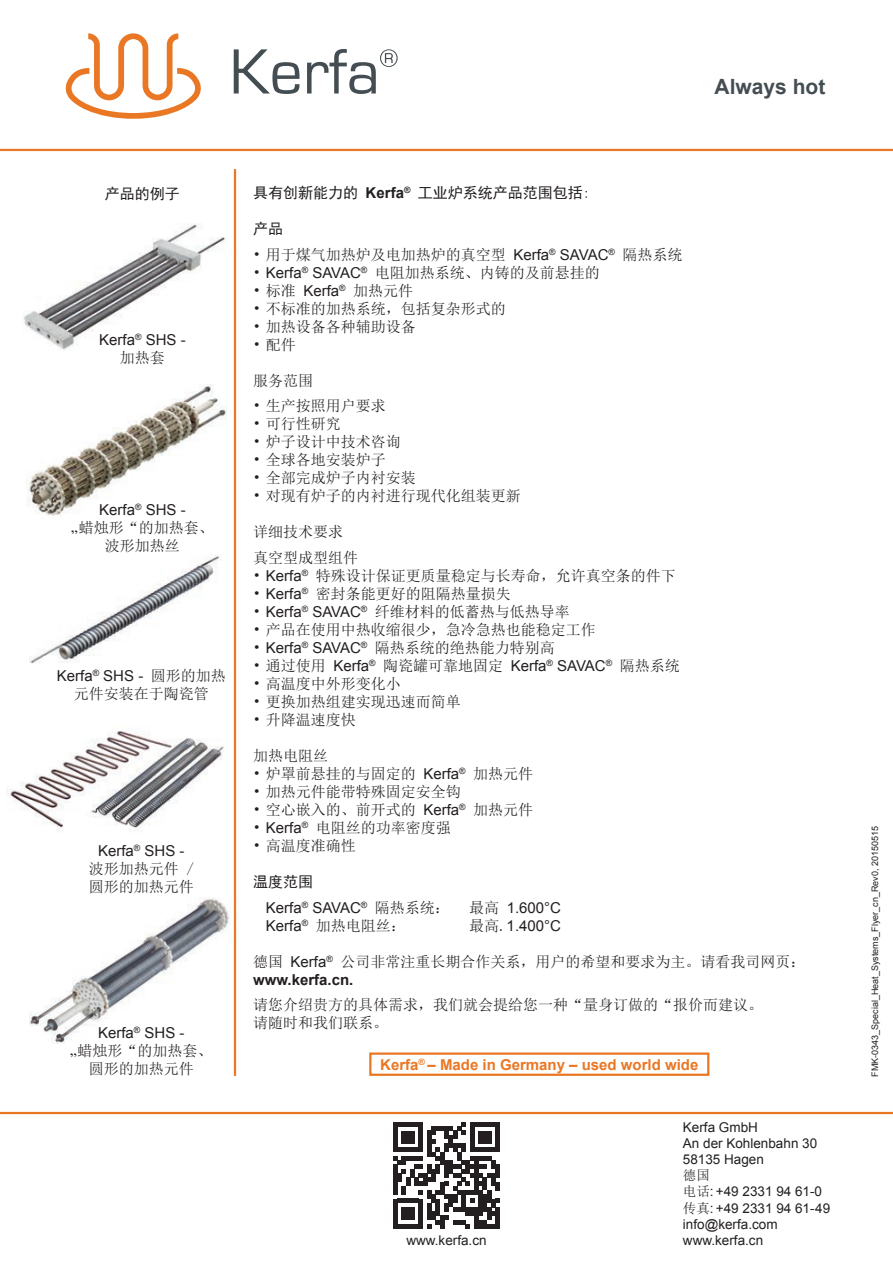
<style>
.page{position:relative;width:893px;height:1263px;background:#fff}
.page>*{position:absolute;margin:0;border:0;box-sizing:border-box;transform-origin:0 0}
.t1{font:700 21px "Arial";color:#444e52}
.t2{font:15px/18px "Sim Sun";color:#231f20}
.t3{font:15px "Arial";color:#231f20}
.t4{font:15px "Sim Hei";color:#231f20}
.t5{font:700 15px "Arial";color:#ea7724}
.t6{font:700 15px "Arial";color:#231f20}
.t7{font:13.5px/16.2px "Arial";color:#231f20}
.t8{font:13.5px "Sim Sun";color:#231f20}
.t9{font:9px "Arial";color:#231f20}
.s1{font-family:"Sim Sun"}
.s2{font-family:"Arial";font-weight:700}
.s3{font-family:"Arial"}
</style>
<div class="page">
<hr style="left:234px;top:169px;width:2px;height:907px;background:#ea7724">
<hr style="left:0;top:149px;width:893px;height:2px;background:#ea7724">
<hr style="left:0;top:1112px;width:893px;height:2px;background:#ea7724">
<svg style="left:234px;top:49px;width:65px;height:45px"></svg>
<svg style="left:307px;top:49px;width:91px;height:45px"></svg>
<svg style="left:65px;top:33px;width:136px;height:86px"></svg>
<img style="left:27px;top:384px;width:199px;height:132px">
<img style="left:30px;top:555px;width:190px;height:108px">
<img style="left:30px;top:897px;width:199px;height:147px">
<div style="left:369px;top:1052px;width:340px;height:24px;border:2px solid #ea7724"></div>
<img style="left:22px;top:224px;width:204px;height:126px">
<img style="left:6px;top:731px;width:218px;height:100px">
<svg style="left:393px;top:1122px;width:107px;height:106px"></svg>
<div style="left:495px;top:1207px;width:5px;height:13px;background:#231f20"></div>
<div style="left:495px;top:1220px;width:5px;height:8px;background:#231f20"></div>
<h1 class="t1" style="left:714px;top:72px;width:112px">Always hot</h1>
<p class="t4" style="left:105px;top:186px;width:76px">产品的例子</p>
<p class="t3" style="left:99px;top:330px;width:88px">Kerfa<sup>®</sup> SHS -</p>
<p class="t2" style="left:120px;top:348px;width:46px">加热套</p>
<p class="t3" style="left:99px;top:500px;width:88px">Kerfa<sup>®</sup> SHS -</p>
<p class="t2" style="left:71px;top:519px;width:144px;text-align:center">„蜡烛形“的加热套、波形加热丝</p>
<p class="t3" style="left:57px;top:666px;width:170px">Kerfa<sup>®</sup> SHS - <span class="s1">圆形的加热</span></p>
<p class="t2" style="left:74px;top:684px;width:136px">元件安装在于陶瓷管</p>
<p class="t3" style="left:98px;top:841px;width:88px">Kerfa<sup>®</sup> SHS -</p>
<p class="t2" style="left:89px;top:859px;width:106px">波形加热元件 /圆形的加热元件</p>
<p class="t3" style="left:98px;top:1023px;width:88px">Kerfa<sup>®</sup> SHS -</p>
<p class="t2" style="left:70px;top:1041px;width:144px;text-align:center">„蜡烛形“的加热套、圆形的加热元件</p>
<p class="t4" style="left:253px;top:185px;width:339px">具有创新能力的 <span class="s2">Kerfa</span><sup>®</sup> 工业炉系统产品范围包括:</p>
<p class="t4" style="left:253px;top:221px;width:31px">产品</p>
<p class="t2" style="left:253px;top:245px;width:431px">• 用于煤气加热炉及电加热炉的真空型 <span class="s3">Kerfa</span><sup>®</sup> <span class="s3">SAVAC</span><sup>®</sup> 隔热系统</p>
<p class="t2" style="left:253px;top:263px;width:348px">• <span class="s3">Kerfa</span><sup>®</sup> <span class="s3">SAVAC</span><sup>®</sup> 电阻加热系统、内铸的及前悬挂的</p>
<p class="t2" style="left:253px;top:281px;width:162px">• 标准 <span class="s3">Kerfa</span><sup>®</sup> 加热元件</p>
<p class="t2" style="left:253px;top:299px;width:254px">• 不标准的加热系统，包括复杂形式的</p>
<p class="t2" style="left:253px;top:317px;width:164px">• 加热设备各种辅助设备</p>
<p class="t2" style="left:253px;top:335px;width:44px">• 配件</p>
<p class="t2" style="left:253px;top:371px;width:61px">服务范围</p>
<p class="t2" style="left:253px;top:397px;width:134px">• 生产按照用户要求</p>
<p class="t2" style="left:253px;top:415px;width:89px">• 可行性研究</p>
<p class="t2" style="left:253px;top:433px;width:149px">• 炉子设计中技术咨询</p>
<p class="t2" style="left:253px;top:451px;width:134px">• 全球各地安装炉子</p>
<p class="t2" style="left:253px;top:469px;width:164px">• 全部完成炉子内衬安装</p>
<p class="t2" style="left:253px;top:487px;width:269px">• 对现有炉子的内衬进行现代化组装更新</p>
<p class="t2" style="left:253px;top:519px;width:106px;line-height:25.7px">详细技术要求真空型成型组件</p>
<p class="t2" style="left:253px;top:567px;width:424px">• <span class="s3">Kerfa</span><sup>®</sup> 特殊设计保证更质量稳定与长寿命，允许真空条的件下</p>
<p class="t2" style="left:253px;top:585px;width:259px">• <span class="s3">Kerfa</span><sup>®</sup> 密封条能更好的阻隔热量损失</p>
<p class="t2" style="left:253px;top:603px;width:318px">• <span class="s3">Kerfa</span><sup>®</sup> <span class="s3">SAVAC</span><sup>®</sup> 纤维材料的低蓄热与低热导率</p>
<p class="t2" style="left:253px;top:621px;width:344px">• 产品在使用中热收缩很少，急冷急热也能稳定工作</p>
<p class="t2" style="left:253px;top:639px;width:303px">• <span class="s3">Kerfa</span><sup>®</sup> <span class="s3">SAVAC</span><sup>®</sup> 隔热系统的绝热能力特别高</p>
<p class="t2" style="left:253px;top:657px;width:428px">• 通过使用 <span class="s3">Kerfa</span><sup>®</sup> 陶瓷罐可靠地固定 <span class="s3">Kerfa</span><sup>®</sup> <span class="s3">SAVAC</span><sup>®</sup> 隔热系统</p>
<p class="t2" style="left:253px;top:675px;width:149px">• 高温度中外形变化小</p>
<p class="t2" style="left:253px;top:693px;width:209px">• 更换加热组建实现迅速而简单</p>
<p class="t2" style="left:253px;top:711px;width:104px">• 升降温速度快</p>
<p class="t2" style="left:253px;top:747px;width:76px">加热电阻丝</p>
<p class="t2" style="left:253px;top:765px;width:282px">• 炉罩前悬挂的与固定的 <span class="s3">Kerfa</span><sup>®</sup> 加热元件</p>
<p class="t2" style="left:253px;top:783px;width:209px">• 加热元件能带特殊固定安全钩</p>
<p class="t2" style="left:253px;top:801px;width:282px">• 空心嵌入的、前开式的 <span class="s3">Kerfa</span><sup>®</sup> 加热元件</p>
<p class="t2" style="left:253px;top:819px;width:199px">• <span class="s3">Kerfa</span><sup>®</sup> 电阻丝的功率密度强</p>
<p class="t2" style="left:253px;top:837px;width:104px">• 高温度准确性</p>
<p class="t4" style="left:253px;top:874px;width:61px">温度范围</p>
<p class="t3" style="left:266px;top:898px;width:186px">Kerfa<sup>®</sup> SAVAC<sup>®</sup> <span class="s1">隔热系统：</span></p>
<p class="t3" style="left:469px;top:898px;width:93px"><span class="s1">最高</span> 1.600°C</p>
<p class="t2" style="left:266px;top:916px;width:141px"><span class="s3">Kerfa</span><sup>®</sup> 加热电阻丝：</p>
<p class="t3" style="left:469px;top:916px;width:93px"><span class="s1">最高.</span>1.400°C</p>
<p class="t2" style="left:253px;top:952px;width:554px">德国 <span class="s3">Kerfa</span><sup>®</sup> 公司非常注重长期合作关系，用户的希望和要求为主。请看我司网页：</p>
<p class="t6" style="left:253px;top:969px;width:102px">www.kerfa.cn.</p>
<p class="t2" style="left:253px;top:996px;width:512px">请您介绍贵方的具体需求，我们就会提给您一种“量身订做的“报价而建议。请随时和我们联系。</p>
<p class="t5" style="left:380px;top:1054px;width:320px">Kerfa<sup>®</sup> – Made in Germany – used world wide</p>
<p class="t7" style="left:683px;top:1119px;width:136px">Kerfa GmbH<br>An der Kohlenbahn 30<br>58135 Hagen</p>
<p class="t8" style="left:683px;top:1169px;width:28px">德国</p>
<p class="t7" style="left:683px;top:1184px;width:149px"><span class="s1">电话</span>: +49 2331 94 61-0<span class="s1">传真</span>: +49 2331 94 61-49 info@kerfa.com</p>
<p class="t7" style="left:406px;top:1232px;width:82px">www.kerfa.cn</p>
<p class="t7" style="left:683px;top:1232px;width:82px">www.kerfa.cn</p>
<p class="t9" style="left:869px;top:1076px;width:252px;rotate:-90deg">FMK-0343_Special_Heat_Systems_Flyer_cn_Rev0, 20150515</p>
</div>
